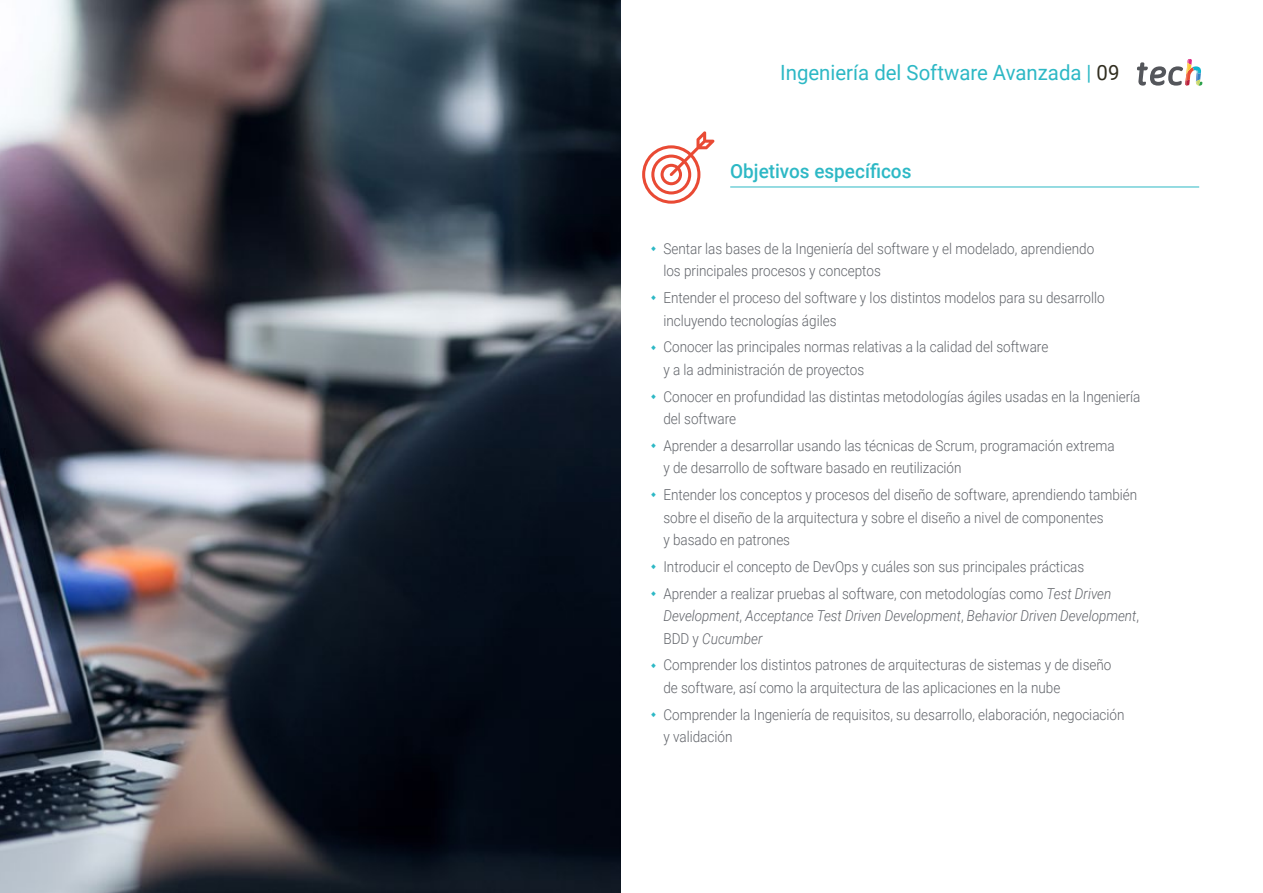
<style>
.page{position:relative;width:1263px;height:893px;background:#fff}
.page>*{position:absolute;margin:0;border:0;box-sizing:border-box;transform-origin:0 0}
.t1{font:21px "Roboto";color:#2db8c5}
.t2{font:500 19.5px "Roboto";color:#2db8c5}
.t3{font:300 15px/22.5px "Roboto";color:#61646a;scale:.9 1}
.t4{font:italic 300 15px/22.5px "Roboto";color:#61646a;scale:.9 1}
.s1{color:#312e20}
.s2{font-style:italic}
.s3{font-style:normal}
</style>
<div class="page">
<img style="left:0;top:0;width:621px;height:893px">
<hr style="left:730px;top:187px;width:469px;height:1px;background:#2db8c5">
<svg style="left:642px;top:131px;width:72px;height:73px"></svg>
<svg style="left:1137px;top:59px;width:65px;height:27px"></svg>
<h1 class="t1" style="left:780px;top:57px;width:341px">Ingeniería del Software Avanzada | <span class="s1">09</span></h1>
<h2 class="t2" style="left:730px;top:158px;width:183px">Objetivos específicos</h2>
<p class="t3" style="left:663px;top:237px;width:480px">Sentar las bases de la Ingeniería del software y el modelado, aprendiendo los principales procesos y conceptos</p>
<p class="t3" style="left:663px;top:286px;width:492px">Entender el proceso del software y los distintos modelos para su desarrollo incluyendo tecnologías ágiles</p>
<p class="t3" style="left:663px;top:335px;width:429px">Conocer las principales normas relativas a la calidad del software y a la administración de proyectos</p>
<p class="t3" style="left:663px;top:384px;width:532px">Conocer en profundidad las distintas metodologías ágiles usadas en la Ingeniería del software</p>
<p class="t3" style="left:663px;top:434px;width:503px">Aprender a desarrollar usando las técnicas de Scrum, programación extrema y de desarrollo de software basado en reutilización</p>
<p class="t3" style="left:663px;top:483px;width:528px">Entender los conceptos y procesos del diseño de software, aprendiendo también sobre el diseño de la arquitectura y sobre el diseño a nivel de componentes<br>y basado en patrones</p>
<p class="t3" style="left:663px;top:553px;width:499px;line-height:26.7px">Introducir el concepto de DevOps y cuáles son sus principales prácticas<br>Aprender a realizar pruebas al software, con metodologías como <span class="s2">Test Driven</span></p>
<p class="t4" style="left:663px;top:604px;width:530px">Development<span class="s3">,</span> Acceptance Test Driven Development<span class="s3">,</span> Behavior Driven Development<span class="s3">,<br>BDD y</span> Cucumber</p>
<p class="t3" style="left:663px;top:653px;width:499px">Comprender los distintos patrones de arquitecturas de sistemas y de diseño de software, así como la arquitectura de las aplicaciones en la nube</p>
<p class="t3" style="left:663px;top:702px;width:514px">Comprender la Ingeniería de requisitos, su desarrollo, elaboración, negociación y validación</p>
</div>
